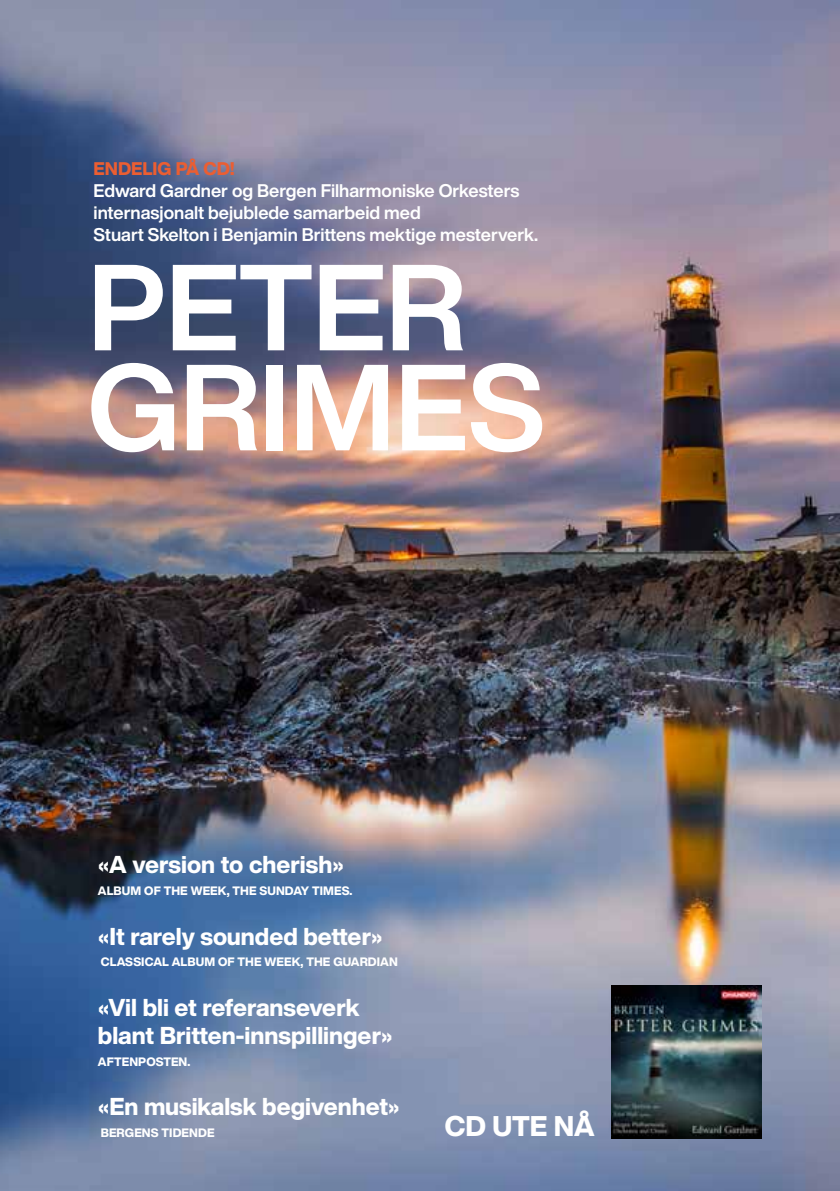
<style>
.page{position:relative;width:840px;height:1191px;background:#fff}
.page>*{position:absolute;margin:0;border:0;box-sizing:border-box;transform-origin:0 0}
.t1{font:700 120px/100px "Helvetica Now Display";color:#fff}
.t2{font:800 28px "Helvetica Now Display";letter-spacing:-.005em;color:#fff}
.t3{font:800 24px/28px "Helvetica Now Display";color:#fff}
.t4{font:700 18px/22px "Helvetica Now Display";color:#fff}
.t5{font:800 18px "Helvetica Now Display";color:#eb5e32}
.t6{font:800 12px "Helvetica Now Display";letter-spacing:.01em;color:#fff}
</style>
<div class="page">
<img style="left:0;top:0;width:839px;height:1191px">
<img style="left:611px;top:986px;width:150px;height:152px">
<p class="t5" style="left:94px;top:156px;width:142px">ENDELIG PÅ CD!</p>
<p class="t4" style="left:94px;top:179px;width:446px">Edward Gardner og Bergen Filharmoniske Orkesters internasjonalt bejublede samarbeid med<br>Stuart Skelton i Benjamin Brittens mektige mesterverk.</p>
<h1 class="t1" style="left:88px;top:257px;width:458px">PETER<br>GRIMES</h1>
<h3 class="t3" style="left:98px;top:850px;width:247px">«A version to cherish»</h3>
<p class="t6" style="left:98px;top:882px;width:256px">ALBUM OF THE WEEK, THE SUNDAY TIMES.</p>
<h3 class="t3" style="left:98px;top:922px;width:286px">«It rarely sounded better»</h3>
<p class="t6" style="left:101px;top:953px;width:298px">CLASSICAL ALBUM OF THE WEEK, THE GUARDIAN</p>
<h3 class="t3" style="left:98px;top:993px;width:296px">«Vil bli et referanseverk blant Britten-innspillinger»</h3>
<p class="t6" style="left:98px;top:1053px;width:94px">AFTENPOSTEN.</p>
<h3 class="t3" style="left:98px;top:1092px;width:303px">«En musikalsk begivenhet»</h3>
<p class="t6" style="left:101px;top:1124px;width:115px">BERGENS TIDENDE</p>
<h2 class="t2" style="left:444px;top:1106px;width:151px">CD UTE NÅ</h2>
</div>
